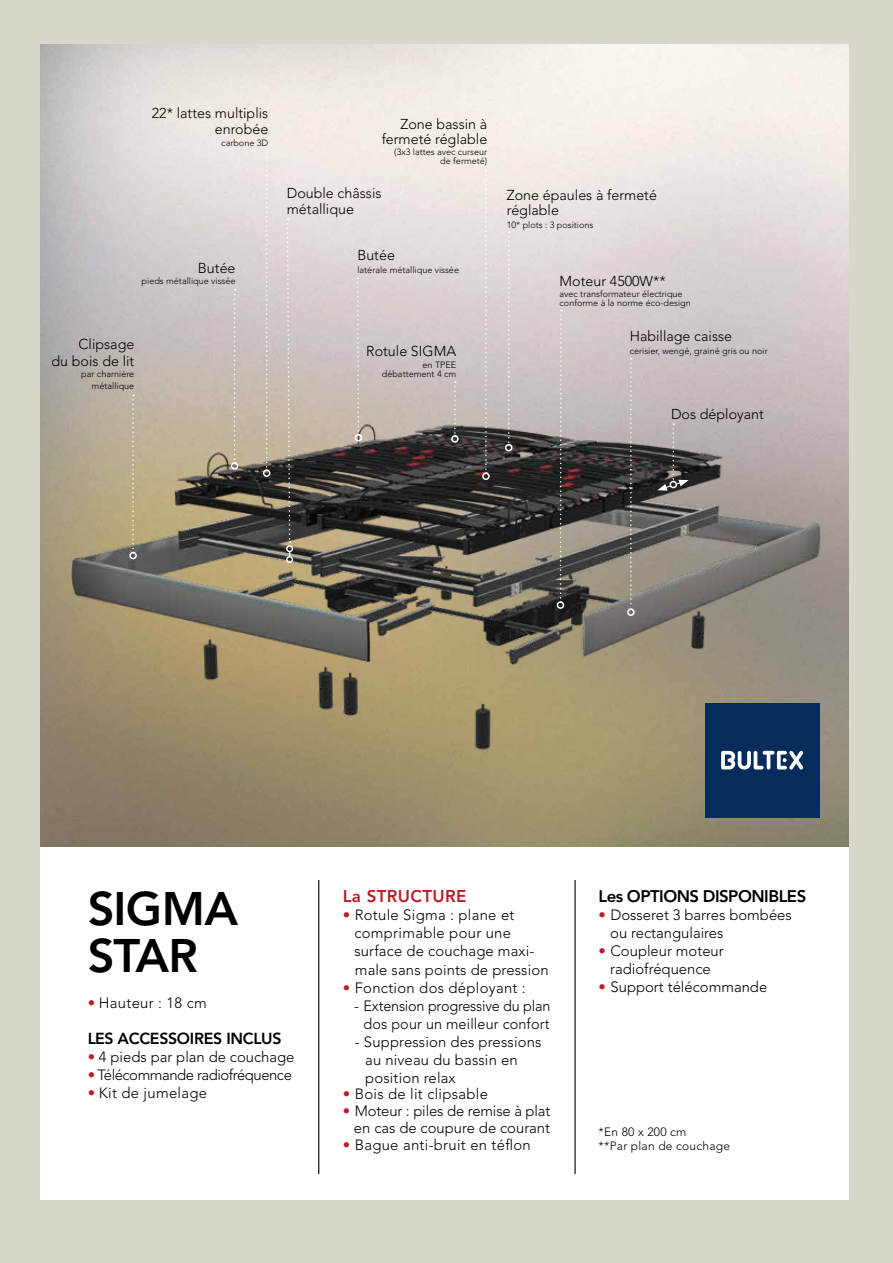
<style>
.page{position:relative;width:893px;height:1263px;background:#d9d7ca}
.page>*{position:absolute;margin:0;border:0;box-sizing:border-box;transform-origin:0 0}
.t1{font:800 46.65px/46.7px "Avenir LT Std";letter-spacing:-.01em;color:#000}
.t2{font:800 16.95px "Avenir LT Std";letter-spacing:.02em;color:#b91f27}
.t3{font:800 16.65px "Avenir LT Std";letter-spacing:-.03em;color:#000}
.t4{font:800 15.9px "Avenir LT Std";letter-spacing:-.02em;color:#000}
.t5{font:300 14.85px/18px "Avenir LT Std";letter-spacing:.01em;color:#000}
.t6{font:300 14.85px/18px "Avenir LT Std";letter-spacing:-.01em;color:#000;text-align:center}
.t7{font:300 14.85px "Avenir LT Std";letter-spacing:-.03em;color:#000}
.t8{font:300 14.25px/14.7px "Avenir LT Std";color:#000;text-align:right}
.t9{font:300 12px/14.4px "Avenir LT Std";letter-spacing:.02em;color:#000}
.t10{font:300 9.15px/9.1px "Avenir LT Std";color:#000;text-align:right}
.s1{color:#b91f27}
</style>
<div class="page">
<img style="left:41px;top:45px;width:807px;height:802px">
<div style="left:40px;top:847px;width:808px;height:353px;background:#fff"></div>
<hr style="left:318px;top:880px;width:1px;height:294px;background:#000">
<hr style="left:574px;top:880px;width:2px;height:294px;background:#000">
<img style="left:58px;top:406px;width:776px;height:350px">
<div style="left:286px;top:556px;width:7px;height:7px;border:1px solid #fff;border-radius:50%"></div>
<div style="left:286px;top:545px;width:7px;height:7px;border:1px solid #fff;border-radius:50%"></div>
<svg style="left:630px;top:358px;width:2px;height:250px"></svg>
<div style="left:627px;top:608px;width:8px;height:8px;border:2px solid #fff;border-radius:50%"></div>
<svg style="left:356px;top:278px;width:4px;height:157px"></svg>
<div style="left:355px;top:434px;width:7px;height:7px;border:2px solid #fff;border-radius:50%"></div>
<svg style="left:132px;top:394px;width:2px;height:158px"></svg>
<div style="left:129px;top:552px;width:8px;height:7px;border:2px solid #fff;border-radius:50%"></div>
<svg style="left:234px;top:289px;width:2px;height:173px"></svg>
<div style="left:231px;top:462px;width:7px;height:8px;border:2px solid #fff;border-radius:50%"></div>
<svg style="left:266px;top:151px;width:2px;height:318px"></svg>
<div style="left:263px;top:469px;width:7px;height:8px;border:2px solid #fff;border-radius:50%"></div>
<svg style="left:286px;top:218px;width:5px;height:325px"></svg>
<svg style="left:485px;top:170px;width:2px;height:302px"></svg>
<div style="left:482px;top:472px;width:8px;height:8px;border:2px solid #fff;border-radius:50%"></div>
<svg style="left:508px;top:231px;width:2px;height:213px"></svg>
<div style="left:505px;top:444px;width:7px;height:7px;border:2px solid #fff;border-radius:50%"></div>
<svg style="left:559px;top:310px;width:3px;height:291px"></svg>
<div style="left:557px;top:601px;width:7px;height:8px;border:2px solid #fff;border-radius:50%"></div>
<svg style="left:454px;top:381px;width:2px;height:54px"></svg>
<div style="left:451px;top:435px;width:8px;height:8px;border:2px solid #fff;border-radius:50%"></div>
<svg style="left:657px;top:424px;width:32px;height:67px;background:#706e6c"></svg>
<div style="left:705px;top:703px;width:114px;height:114px;background:#052c5a"></div>
<svg style="left:721px;top:751px;width:82px;height:18px"></svg>
<p class="t8" style="left:152px;top:105px;width:118px;line-height:16.5px">22* lattes multiplis enrobée</p>
<p class="t10" style="left:221px;top:138px;width:49px">carbone 3D</p>
<p class="t8" style="left:198px;top:261px;width:39px">Butée</p>
<p class="t10" style="left:142px;top:276px;width:95px">pieds métallique vissée</p>
<p class="t8" style="left:52px;top:336px;width:84px;line-height:16.8px">Clipsage<br>du bois de lit</p>
<p class="t10" style="left:81px;top:368px;width:55px;line-height:11.4px">par charnière métallique</p>
<p class="t8" style="left:382px;top:117px;width:107px">Zone bassin à fermeté réglable</p>
<p class="t10" style="left:394px;top:147px;width:94px">(3x3 lattes avec curseur de fermeté)</p>
<p class="t8" style="left:287px;top:185px;width:96px;line-height:16.5px;text-align:left">Double châssis métallique</p>
<p class="t8" style="left:357px;top:248px;width:39px">Butée</p>
<p class="t10" style="left:357px;top:265px;width:103px">latérale métallique vissée</p>
<p class="t8" style="left:366px;top:344px;width:91px">Rotule SIGMA</p>
<p class="t10" style="left:382px;top:360px;width:76px">en TPEE débattement 4 cm</p>
<p class="t8" style="left:507px;top:188px;width:152px;text-align:left">Zone épaules à fermeté réglable</p>
<p class="t10" style="left:507px;top:220px;width:88px">10* plots : 3 positions</p>
<p class="t8" style="left:560px;top:273px;width:108px">Moteur 4500W**</p>
<p class="t10" style="left:560px;top:289px;width:133px;text-align:left">avec transformateur électrique conforme à la norme éco-design</p>
<p class="t8" style="left:630px;top:329px;width:104px">Habillage caisse</p>
<p class="t10" style="left:630px;top:346px;width:139px">cerisier, wengé, grainé gris ou noir</p>
<p class="t8" style="left:671px;top:407px;width:94px">Dos déployant</p>
<h1 class="t1" style="left:87px;top:885px;width:153px">SIGMA<br>STAR</h1>
<p class="t5" style="left:87px;top:993px;width:121px"><span class="s1">•</span> Hauteur : 18 cm</p>
<p class="t4" style="left:87px;top:1028px;width:196px">LES ACCESSOIRES INCLUS</p>
<p class="t5" style="left:87px;top:1047px;width:209px"><span class="s1">•</span> 4 pieds par plan de couchage</p>
<p class="t7" style="left:87px;top:1066px;width:206px"><span class="s1">•</span> Télécommande radiofréquence</p>
<p class="t5" style="left:87px;top:1083px;width:121px"><span class="s1">•</span> Kit de jumelage</p>
<p class="t2" style="left:343px;top:886px;width:125px">La STRUCTURE</p>
<p class="t5" style="left:354px;top:906px;width:196px;text-indent:-12px"><span class="s1">•</span> Rotule Sigma : plane et comprimable pour une surface de couchage maxi&shy;male sans points de pression</p>
<p class="t5" style="left:343px;top:978px;width:185px"><span class="s1">•</span> Fonction dos déployant :</p>
<p class="t6" style="left:354px;top:996px;width:198px">- Extension progressive du plan dos pour un meilleur confort</p>
<p class="t5" style="left:365px;top:1032px;width:178px;text-indent:-10px">- Suppression des pressions au niveau du bassin en position relax</p>
<p class="t5" style="left:343px;top:1085px;width:147px"><span class="s1">•</span> Bois de lit clipsable</p>
<p class="t6" style="left:343px;top:1103px;width:209px;line-height:17px;text-align:right"><span class="s1">•</span> Moteur : piles de remise à plat en cas de coupure de courant</p>
<p class="t5" style="left:343px;top:1136px;width:189px"><span class="s1">•</span> Bague anti-bruit en téflon</p>
<p class="t3" style="left:599px;top:887px;width:209px">Les OPTIONS DISPONIBLES</p>
<p class="t5" style="left:610px;top:906px;width:183px;text-indent:-12px"><span class="s1">•</span> Dosseret 3 barres bombées ou rectangulaires</p>
<p class="t5" style="left:599px;top:942px;width:127px;text-align:center"><span class="s1">•</span> Coupleur moteur radiofréquence</p>
<p class="t5" style="left:599px;top:978px;width:170px"><span class="s1">•</span> Support télécommande</p>
<p class="t9" style="left:599px;top:1124px;width:133px">*En 80 x 200 cm<br>**Par plan de couchage</p>
</div>
